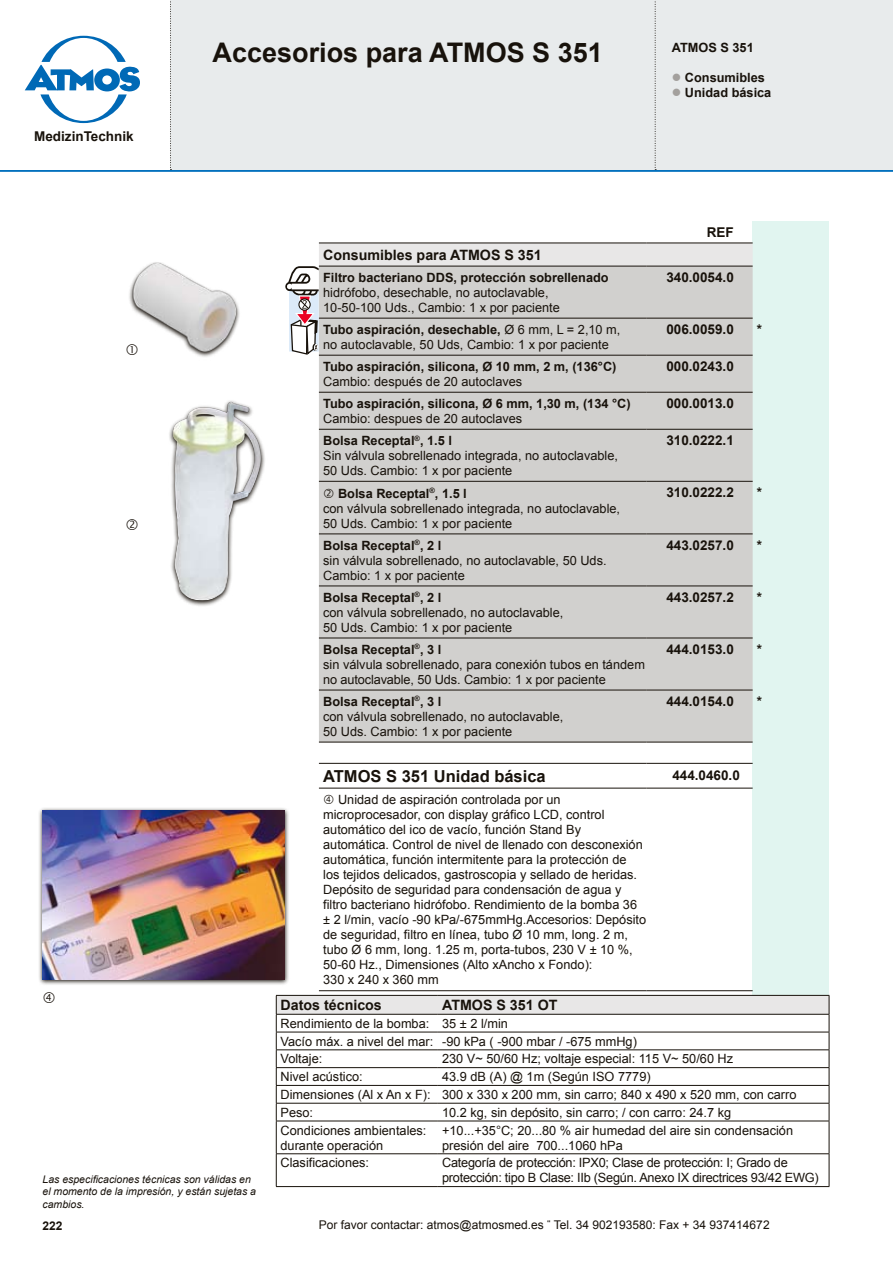
<style>
.page{position:relative;width:893px;height:1263px;background:#fff}
.page>*{position:absolute;margin:0;border:0;box-sizing:border-box;transform-origin:0 0}
.t1{font:700 27px "Arial";color:#18120b}
.t2{font:700 16.5px "Arial";color:#18120b}
.t3{font:700 14.25px "Arial";color:#18120b}
.t4{font:700 13.5px "Arial";color:#18120b}
.t5{font:12.75px/15px "Arial";color:#18120b}
.t6{font:700 12.75px "Arial";color:#18120b}
.t7{font:12.75px "Arial";letter-spacing:-.02em;color:#18120b}
.t8{font:12px "Arial";color:#18120b}
.t9{font:700 12px "Arial";color:#18120b}
.t10{font:italic 10.5px/12.6px "Arial";color:#18120b}
.s1{color:#a3a09d}
.s2{font-weight:700}
</style>
<div class="page">
<div style="left:170px;top:0;width:723px;height:170px;background:#e8ebec"></div>
<svg style="left:655px;top:1px;width:1px;height:169px"></svg>
<svg style="left:170px;top:1px;width:1px;height:169px"></svg>
<div style="left:753px;top:221px;width:76px;height:774px;background:#e1f5f0"></div>
<hr style="left:0;top:170px;width:893px;height:2px;background:#006fbd">
<svg style="left:25px;top:36px;width:115px;height:87px"></svg>
<svg style="left:39px;top:808px;width:250px;height:177px"></svg>
<img style="left:43px;top:810px;width:242px;height:169px">
<img style="left:129px;top:262px;width:111px;height:95px">
<img style="left:173px;top:402px;width:89px;height:199px">
<svg style="left:276px;top:995px;width:554px;height:126px"></svg>
<hr style="left:276px;top:1121px;width:162px;height:1px;background:#18120b">
<hr style="left:276px;top:1121px;width:1px;height:32px;background:#18120b">
<hr style="left:438px;top:1121px;width:391px;height:1px;background:#18120b">
<hr style="left:829px;top:1121px;width:1px;height:32px;background:#18120b">
<hr style="left:276px;top:1153px;width:162px;height:1px;background:#18120b">
<hr style="left:276px;top:1154px;width:1px;height:32px;background:#18120b">
<hr style="left:438px;top:1153px;width:391px;height:1px;background:#18120b">
<hr style="left:829px;top:1154px;width:1px;height:32px;background:#18120b">
<hr style="left:276px;top:1186px;width:162px;height:1px;background:#18120b">
<hr style="left:438px;top:1186px;width:391px;height:1px;background:#18120b">
<svg style="left:285px;top:244px;width:468px;height:112px"></svg>
<div style="left:319px;top:267px;width:434px;height:475px;background:#d1d0ce"></div>
<div style="left:319px;top:430px;width:434px;height:51px;background:#d1d0ce"></div>
<hr style="left:319px;top:990px;width:327px;height:1px;background:#18120b">
<hr style="left:646px;top:990px;width:107px;height:1px;background:#18120b">
<hr style="left:319px;top:243px;width:327px;height:1px;background:#18120b">
<hr style="left:646px;top:243px;width:107px;height:1px;background:#18120b">
<hr style="left:319px;top:266px;width:327px;height:1px;background:#18120b">
<hr style="left:646px;top:266px;width:107px;height:1px;background:#18120b">
<hr style="left:319px;top:318px;width:327px;height:1px;background:#18120b">
<hr style="left:646px;top:318px;width:107px;height:1px;background:#18120b">
<hr style="left:319px;top:355px;width:327px;height:1px;background:#18120b">
<hr style="left:646px;top:355px;width:107px;height:1px;background:#18120b">
<hr style="left:319px;top:392px;width:327px;height:1px;background:#18120b">
<hr style="left:646px;top:392px;width:107px;height:1px;background:#18120b">
<hr style="left:319px;top:534px;width:327px;height:1px;background:#18120b">
<hr style="left:646px;top:534px;width:107px;height:1px;background:#18120b">
<hr style="left:319px;top:586px;width:327px;height:1px;background:#18120b">
<hr style="left:646px;top:586px;width:107px;height:1px;background:#18120b">
<hr style="left:319px;top:638px;width:327px;height:1px;background:#18120b">
<hr style="left:646px;top:638px;width:107px;height:1px;background:#18120b">
<hr style="left:319px;top:690px;width:327px;height:1px;background:#18120b">
<hr style="left:646px;top:690px;width:107px;height:1px;background:#18120b">
<hr style="left:319px;top:742px;width:327px;height:1px;background:#18120b">
<hr style="left:646px;top:742px;width:107px;height:1px;background:#18120b">
<hr style="left:319px;top:763px;width:327px;height:1px;background:#18120b">
<hr style="left:646px;top:763px;width:107px;height:1px;background:#18120b">
<hr style="left:319px;top:788px;width:327px;height:1px;background:#18120b">
<hr style="left:646px;top:788px;width:107px;height:1px;background:#18120b">
<hr style="left:319px;top:429px;width:327px;height:1px;background:#18120b">
<hr style="left:646px;top:429px;width:107px;height:1px;background:#18120b">
<hr style="left:319px;top:481px;width:327px;height:1px;background:#18120b">
<hr style="left:646px;top:481px;width:107px;height:1px;background:#18120b">
<svg style="left:129px;top:344px;width:9px;height:11px"></svg>
<svg style="left:324px;top:488px;width:9px;height:9px"></svg>
<p class="t4" style="left:34px;top:127px;width:101px">MedizinTechnik</p>
<h1 class="t1" style="left:213px;top:35px;width:392px">Accesorios para ATMOS S 351</h1>
<p class="t6" style="left:672px;top:39px;width:83px">ATMOS S 351</p>
<p class="t6" style="left:672px;top:69px;width:95px"><span class="s1">●</span> Consumibles</p>
<p class="t6" style="left:672px;top:84px;width:101px"><span class="s1">●</span> Unidad básica</p>
<p class="t3" style="left:323px;top:245px;width:220px">Consumibles para ATMOS S 351</p>
<p class="t6" style="left:323px;top:269px;width:287px">Filtro bacteriano DDS, protección sobrellenado</p>
<p class="t5" style="left:323px;top:285px;width:238px">hidrófobo, desechable, no autoclavable,<br>10-50-100 Uds., Cambio: 1 x por paciente</p>
<p class="t4" style="left:707px;top:223px;width:28px">REF</p>
<p class="t4" style="left:666px;top:268px;width:69px">340.0054.0</p>
<p class="t5" style="left:323px;top:322px;width:299px"><span class="s2">Tubo aspiración, desechable,</span> Ø 6 mm, L = 2,10 m, no autoclavable, 50 Uds, Cambio: 1 x por paciente</p>
<p class="t4" style="left:666px;top:320px;width:69px">006.0059.0</p>
<p class="t4" style="left:757px;top:320px;width:7px">*</p>
<p class="t6" style="left:323px;top:358px;width:295px">Tubo aspiración, silicona, Ø 10 mm, 2 m, (136°C)</p>
<p class="t5" style="left:323px;top:374px;width:201px">Cambio: después de 20 autoclaves</p>
<p class="t4" style="left:666px;top:357px;width:69px">000.0243.0</p>
<p class="t6" style="left:323px;top:395px;width:309px">Tubo aspiración, silicona, Ø 6 mm, 1,30 m, (134 °C)</p>
<p class="t5" style="left:323px;top:411px;width:201px">Cambio: despues de 20 autoclaves</p>
<p class="t4" style="left:666px;top:394px;width:69px">000.0013.0</p>
<p class="t5" style="left:323px;top:433px;width:296px"><span class="s2">Bolsa Receptal</span><sup>®</sup><span class="s2">, 1.5 l<br></span>Sin válvula sobrellenado integrada, no autoclavable,<br>50 Uds. Cambio: 1 x por paciente</p>
<p class="t4" style="left:666px;top:431px;width:69px">310.0222.1</p>
<p class="t5" style="left:323px;top:486px;width:298px;text-indent:15px"><span class="s2">Bolsa Receptal</span><sup>®</sup><span class="s2">, 1.5 l<br></span>con válvula sobrellenado integrada, no autoclavable,<br>50 Uds. Cambio: 1 x por paciente</p>
<p class="t4" style="left:666px;top:483px;width:69px">310.0222.2</p>
<p class="t4" style="left:757px;top:483px;width:7px">*</p>
<p class="t5" style="left:323px;top:538px;width:285px"><span class="s2">Bolsa Receptal</span><sup>®</sup><span class="s2">, 2 l<br></span>sin válvula sobrellenado, no autoclavable, 50 Uds.<br>Cambio: 1 x por paciente</p>
<p class="t4" style="left:666px;top:536px;width:69px">443.0257.0</p>
<p class="t4" style="left:757px;top:536px;width:7px">*</p>
<p class="t5" style="left:323px;top:590px;width:242px"><span class="s2">Bolsa Receptal</span><sup>®</sup><span class="s2">, 2 l<br></span>con válvula sobrellenado, no autoclavable,<br>50 Uds. Cambio: 1 x por paciente</p>
<p class="t4" style="left:666px;top:588px;width:69px">443.0257.2</p>
<p class="t4" style="left:757px;top:588px;width:7px">*</p>
<p class="t5" style="left:323px;top:642px;width:323px"><span class="s2">Bolsa Receptal</span><sup>®</sup><span class="s2">, 3 l<br></span>sin válvula sobrellenado, para conexión tubos en tándem no autoclavable, 50 Uds. Cambio: 1 x por paciente</p>
<p class="t4" style="left:666px;top:640px;width:69px">444.0153.0</p>
<p class="t4" style="left:757px;top:640px;width:7px">*</p>
<p class="t5" style="left:323px;top:694px;width:242px"><span class="s2">Bolsa Receptal</span><sup>®</sup><span class="s2">, 3 l<br></span>con válvula sobrellenado, no autoclavable,<br>50 Uds. Cambio: 1 x por paciente</p>
<p class="t4" style="left:666px;top:692px;width:69px">444.0154.0</p>
<p class="t4" style="left:757px;top:692px;width:7px">*</p>
<p class="t2" style="left:323px;top:765px;width:224px">ATMOS S 351 Unidad básica</p>
<p class="t4" style="left:672px;top:766px;width:69px">444.0460.0</p>
<p class="t5" style="left:323px;top:792px;width:325px;text-indent:15px">Unidad de aspiración controlada por un microprocesador, con display gráfico LCD, control automático del ico de vacío, función Stand By automática. Control de nivel de llenado con desconexión automática, función intermitente para la protección de<br>los tejidos delicados, gastroscopia y sellado de heridas.<br>Depósito de seguridad para condensación de agua y filtro bacteriano hidrófobo. Rendimiento de la bomba 36 ± 2 l/min, vacío -90 kPa/-675mmHg.Accesorios: Depósito de seguridad, filtro en línea, tubo Ø 10 mm, long. 2 m, tubo Ø 6 mm, long. 1.25 m, porta-tubos, 230 V ± 10 %, 50-60 Hz., Dimensiones (Alto xAncho x Fondo):<br>330 x 240 x 360 mm</p>
<p class="t3" style="left:281px;top:995px;width:103px">Datos técnicos</p>
<p class="t3" style="left:442px;top:995px;width:117px">ATMOS S 351 OT</p>
<p class="t5" style="left:281px;top:1014px;width:358px;line-height:17.9px">Rendimiento de la bomba: 35 ± 2 l/min<br>Vacío máx. a nivel del mar: -90 kPa ( -900 mbar / -675 mmHg)<br>Voltaje:</p>
<p class="t5" style="left:442px;top:1051px;width:293px">230 V~ 50/60 Hz; voltaje especial: 115 V~ 50/60 Hz</p>
<p class="t5" style="left:281px;top:1068px;width:517px;line-height:17.9px;text-indent:162px">43.9 dB (A) @ 1m (Según ISO 7779)<br>Dimensiones (Al x An x F): 300 x 330 x 200 mm, sin carro; 840 x 490 x 520 mm, con carro<br>Peso:</p>
<p class="t5" style="left:281px;top:1069px;width:84px">Nivel acústico:</p>
<p class="t5" style="left:442px;top:1105px;width:291px">10.2 kg, sin depósito, sin carro; / con carro: 24.7 kg</p>
<p class="t5" style="left:281px;top:1123px;width:147px">Condiciones ambientales: durante operación</p>
<p class="t5" style="left:442px;top:1123px;width:352px">+10...+35°C; 20...80 % air humedad del aire sin condensación presión del aire 700...1060 hPa</p>
<p class="t5" style="left:281px;top:1155px;width:90px">Clasificaciones:</p>
<p class="t7" style="left:442px;top:1154px;width:347px">Categoría de protección: IPX0; Clase de protección: I; Grado de</p>
<p class="t10" style="left:43px;top:1173px;width:210px">Las especificaciones técnicas son válidas en</p>
<p class="t7" style="left:442px;top:1169px;width:378px">protección: tipo B Clase: IIb (Según. Anexo IX directrices 93/42 EWG)</p>
<p class="t10" style="left:43px;top:1185px;width:215px">el momento de la impresión, y están sujetas a cambios.</p>
<p class="t9" style="left:43px;top:1217px;width:22px">222</p>
<p class="t8" style="left:319px;top:1217px;width:452px">Por favor contactar: atmos@atmosmed.es <sup>“</sup> Tel. 34 902193580: Fax + 34 937414672</p>
</div>
